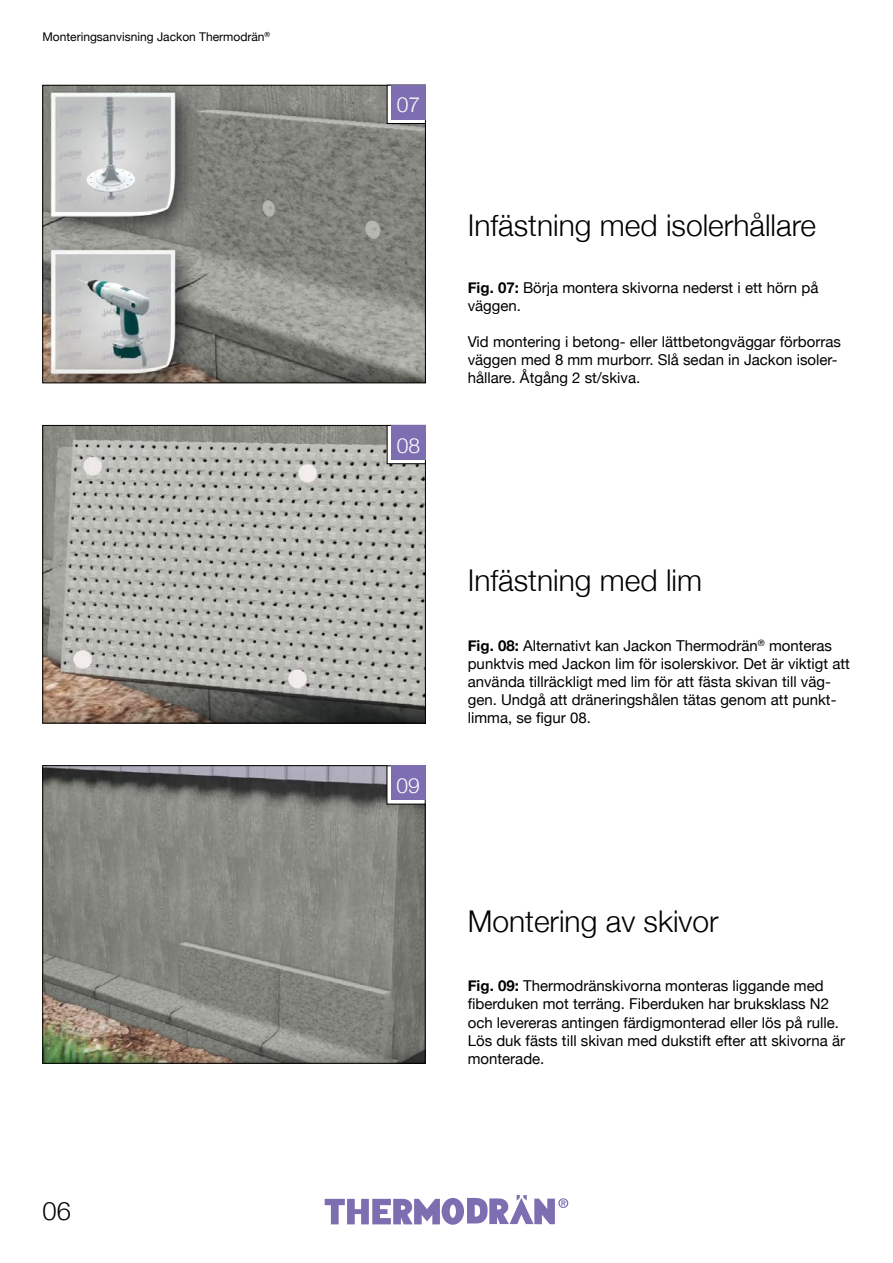
<style>
.page{position:relative;width:893px;height:1263px;background:#fff}
.page>*{position:absolute;margin:0;border:0;box-sizing:border-box;transform-origin:0 0}
.t1{font:300 30px "Helvetica Neue";color:#000}
.t2{font:300 25.5px "Helvetica Neue";color:#000}
.t3{font:300 21px "Helvetica Neue";color:#fff}
.t4{font:15px/18px "Helvetica Neue";color:#000}
.t5{font:12px "Helvetica Neue";color:#000}
.s1{font-weight:700}
</style>
<div class="page">
<img style="left:45px;top:767px;width:378px;height:294px">
<div style="left:43px;top:765px;width:382px;height:298px;border:1px solid #000"></div>
<div style="left:387px;top:766px;width:38px;height:38px;background:#fff"></div>
<div style="left:391px;top:766px;width:34px;height:34px;background:#7c6eb0"></div>
<img style="left:45px;top:427px;width:379px;height:294px">
<div style="left:43px;top:425px;width:383px;height:298px;border:1px solid #000"></div>
<svg style="left:389px;top:427px;width:35px;height:35px"></svg>
<div style="left:387px;top:425px;width:39px;height:39px;border:1px solid #000"></div>
<div style="left:391px;top:425px;width:34px;height:34px;background:#7c6eb0"></div>
<img style="left:45px;top:87px;width:379px;height:294px">
<div style="left:43px;top:85px;width:383px;height:298px;border:1px solid #000"></div>
<svg style="left:389px;top:87px;width:35px;height:35px"></svg>
<div style="left:387px;top:85px;width:39px;height:39px;border:1px solid #000"></div>
<div style="left:391px;top:85px;width:34px;height:34px;background:#7c6eb0"></div>
<svg style="left:558px;top:1198px;width:10px;height:10px"></svg>
<svg style="left:560px;top:1199px;width:7px;height:8px"></svg>
<svg style="left:561px;top:1200px;width:5px;height:6px"></svg>
<svg style="left:325px;top:1195px;width:230px;height:30px"></svg>
<p class="t5" style="left:43px;top:28px;width:229px">Monteringsanvisning Jackon Thermodrän<sup>®</sup></p>
<h2 class="t2" style="left:43px;top:1190px;width:30px">06</h2>
<h3 class="t3" style="left:397px;top:88px;width:25px">07</h3>
<h3 class="t3" style="left:397px;top:428px;width:25px">08</h3>
<h3 class="t3" style="left:397px;top:768px;width:25px">09</h3>
<h1 class="t1" style="left:468px;top:201px;width:350px">Infästning med isolerhållare</h1>
<p class="t4" style="left:468px;top:280px;width:352px"><span class="s1">Fig. 07:</span> Börja montera skivorna nederst i ett hörn på väggen.</p>
<p class="t4" style="left:468px;top:334px;width:375px">Vid montering i betong- eller lättbetongväggar förborras väggen med 8 mm murborr. Slå sedan in Jackon isoler&shy;hållare. Åtgång 2 st/skiva.</p>
<h1 class="t1" style="left:468px;top:556px;width:236px">Infästning med lim</h1>
<p class="t4" style="left:468px;top:638px;width:384px"><span class="s1">Fig. 08:</span> Alternativt kan Jackon Thermodrän<sup>®</sup> monteras punktvis med Jackon lim för isolerskivor. Det är viktigt att använda tillräckligt med lim för att fästa skivan till väg&shy;gen. Undgå att dräneringshålen tätas genom att punkt&shy;limma, se figur 08.</p>
<h1 class="t1" style="left:468px;top:897px;width:252px">Montering av skivor</h1>
<p class="t4" style="left:468px;top:978px;width:379px"><span class="s1">Fig. 09:</span> Thermodränskivorna monteras liggande med fiberduken mot terräng. Fiberduken har bruksklass N2 och levereras antingen färdigmonterad eller lös på rulle.<br>Lös duk fästs till skivan med dukstift efter att skivorna är monterade.</p>
</div>
